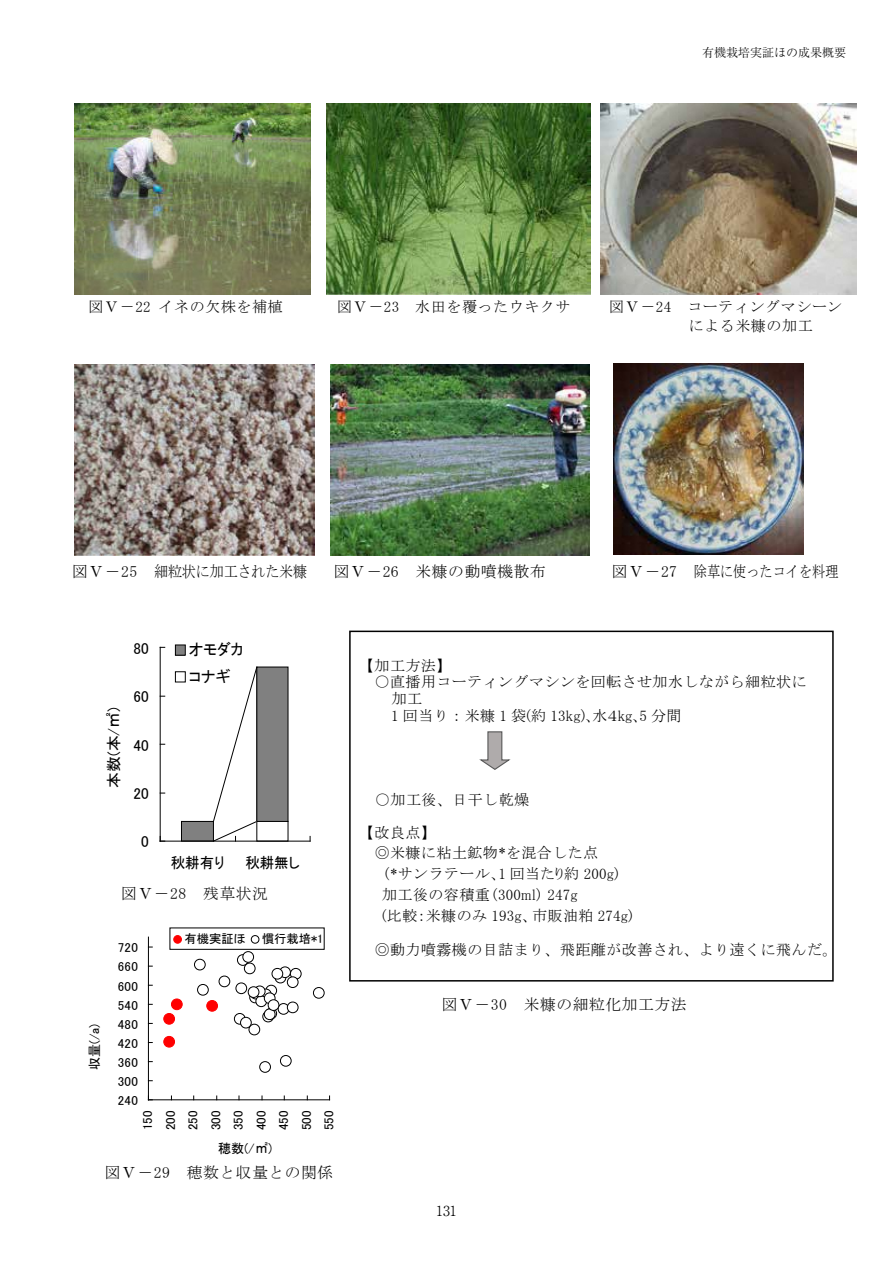
<style>
.page{position:relative;width:893px;height:1263px;background:#fff}
.page>*{position:absolute;margin:0;border:0;box-sizing:border-box;transform-origin:0 0}
.t1{font:15.75px "MS Mincho";letter-spacing:.035em;color:#000}
.t2{font:15.75px "MS Mincho";letter-spacing:-.005em;color:#000}
.t3{font:15.75px "MS Mincho";letter-spacing:.005em;color:#000}
.t4{font:15.75px/26.8px "MS P Gothic";color:#000}
.t5{font:15.15px "MS P Gothic";color:#000;scale:1.04 1}
.t6{font:15px/18.3px "MS Mincho";letter-spacing:.03em;color:#000}
.t7{font:15px "MS P Mincho";letter-spacing:.015em;color:#000}
.t8{font:15px "MS P Gothic";color:#000}
.t9{font:300 13.8px "Ryumin Pro";color:#000}
.t10{font:13.05px/22.6px "MS P Gothic";letter-spacing:.03em;color:#000;text-align:justify}
.t11{font:12.15px "MS P Gothic";color:#000}
.t12{font:300 12px "Ryumin Pro";color:#000}
.s1{color:#fff}
.s2{font-family:"MS Mincho"}
.s3{font-family:"Times New Roman"}
.s4{font-family:"MS P Mincho"}
</style>
<div class="page">
<img style="left:74px;top:364px;width:241px;height:192px">
<img style="left:331px;top:364px;width:258px;height:192px">
<img style="left:601px;top:104px;width:255px;height:191px">
<img style="left:75px;top:103px;width:235px;height:192px">
<img style="left:613px;top:364px;width:191px;height:191px">
<img style="left:327px;top:103px;width:263px;height:192px">
<div style="left:181px;top:821px;width:32px;height:20px;background:#808080"></div>
<div style="left:181px;top:821px;width:33px;height:20px;border:1px solid #000"></div>
<div style="left:257px;top:667px;width:31px;height:154px;background:#808080"></div>
<hr style="left:160px;top:647px;width:1px;height:194px;background:#000">
<hr style="left:160px;top:841px;width:150px;height:1px;background:#000">
<svg style="left:160px;top:836px;width:5px;height:6px"></svg>
<svg style="left:213px;top:666px;width:45px;height:176px"></svg>
<div style="left:170px;top:635px;width:76px;height:55px;background:#fff"></div>
<div style="left:175px;top:645px;width:10px;height:10px;background:#808080"></div>
<div style="left:175px;top:645px;width:11px;height:11px;border:1px solid #000"></div>
<div style="left:175px;top:671px;width:11px;height:11px;border:1px solid #000"></div>
<hr style="left:148px;top:937px;width:1px;height:163px;background:#000">
<hr style="left:148px;top:1099px;width:182px;height:1px;background:#000">
<div style="left:207px;top:1000px;width:10px;height:11px;background:#f00;border-radius:50%"></div>
<div style="left:206px;top:1000px;width:12px;height:11px;border:1px solid #f00;border-radius:50%"></div>
<div style="left:164px;top:1036px;width:11px;height:11px;background:#f00;border-radius:50%"></div>
<div style="left:163px;top:1036px;width:12px;height:11px;border:1px solid #f00;border-radius:50%"></div>
<div style="left:171px;top:999px;width:11px;height:11px;background:#f00;border-radius:50%"></div>
<div style="left:171px;top:998px;width:12px;height:12px;border:1px solid #f00;border-radius:50%"></div>
<div style="left:164px;top:1013px;width:11px;height:11px;background:#f00;border-radius:50%"></div>
<div style="left:163px;top:1013px;width:12px;height:11px;border:1px solid #f00;border-radius:50%"></div>
<div style="left:278px;top:1003px;width:11px;height:12px;border:1px solid #000;border-radius:50%"></div>
<div style="left:237px;top:954px;width:12px;height:12px;border:1px solid #000;border-radius:50%"></div>
<div style="left:287px;top:1002px;width:11px;height:11px;border:1px solid #000;border-radius:50%"></div>
<div style="left:234px;top:1013px;width:12px;height:11px;border:1px solid #000;border-radius:50%"></div>
<div style="left:290px;top:968px;width:12px;height:11px;border:1px solid #000;border-radius:50%"></div>
<div style="left:313px;top:987px;width:12px;height:11px;border:1px solid #000;border-radius:50%"></div>
<div style="left:265px;top:985px;width:12px;height:11px;border:1px solid #000;border-radius:50%"></div>
<div style="left:236px;top:982px;width:11px;height:12px;border:1px solid #000;border-radius:50%"></div>
<div style="left:260px;top:989px;width:12px;height:11px;border:1px solid #000;border-radius:50%"></div>
<div style="left:249px;top:992px;width:12px;height:11px;border:1px solid #000;border-radius:50%"></div>
<div style="left:249px;top:1024px;width:11px;height:11px;border:1px solid #000;border-radius:50%"></div>
<div style="left:250px;top:988px;width:11px;height:11px;background:#1b1b1b;border-radius:50%"></div>
<div style="left:250px;top:988px;width:12px;height:11px;border:1px solid #000;border-radius:50%"></div>
<svg style="left:256px;top:996px;width:11px;height:10px"></svg>
<div style="left:255px;top:995px;width:12px;height:12px;border:1px solid #000;border-radius:50%"></div>
<div style="left:259px;top:1061px;width:12px;height:12px;border:1px solid #000;border-radius:50%"></div>
<div style="left:262px;top:1011px;width:12px;height:11px;border:1px solid #000;border-radius:50%"></div>
<svg style="left:254px;top:986px;width:11px;height:11px"></svg>
<div style="left:254px;top:985px;width:11px;height:12px;border:1px solid #000;border-radius:50%"></div>
<div style="left:265px;top:1008px;width:12px;height:11px;border:1px solid #000;border-radius:50%"></div>
<div style="left:219px;top:976px;width:11px;height:11px;border:1px solid #000;border-radius:50%"></div>
<div style="left:287px;top:977px;width:11px;height:10px;background:#fff;border-radius:50%"></div>
<div style="left:287px;top:976px;width:11px;height:12px;border:1px solid #000;border-radius:50%"></div>
<div style="left:264px;top:1009px;width:11px;height:10px;background:#fff;border-radius:50%"></div>
<div style="left:264px;top:1008px;width:11px;height:12px;border:1px solid #000;border-radius:50%"></div>
<div style="left:280px;top:1055px;width:12px;height:11px;border:1px solid #000;border-radius:50%"></div>
<div style="left:194px;top:959px;width:12px;height:11px;border:1px solid #000;border-radius:50%"></div>
<div style="left:264px;top:993px;width:11px;height:10px;background:#fff;border-radius:50%"></div>
<div style="left:264px;top:992px;width:11px;height:12px;border:1px solid #000;border-radius:50%"></div>
<div style="left:243px;top:951px;width:11px;height:11px;background:#fff;border-radius:50%"></div>
<div style="left:242px;top:951px;width:12px;height:12px;border:1px solid #000;border-radius:50%"></div>
<div style="left:241px;top:1017px;width:10px;height:11px;background:#fff;border-radius:50%"></div>
<div style="left:240px;top:1017px;width:12px;height:11px;border:1px solid #000;border-radius:50%"></div>
<div style="left:275px;top:972px;width:11px;height:11px;border:1px solid #000;border-radius:50%"></div>
<div style="left:268px;top:1000px;width:11px;height:10px;background:#fff;border-radius:50%"></div>
<div style="left:268px;top:999px;width:11px;height:12px;border:1px solid #000;border-radius:50%"></div>
<svg style="left:280px;top:967px;width:10px;height:10px"></svg>
<div style="left:279px;top:966px;width:12px;height:12px;border:1px solid #000;border-radius:50%"></div>
<div style="left:248px;top:987px;width:11px;height:10px;background:#fff;border-radius:50%"></div>
<div style="left:248px;top:986px;width:11px;height:12px;border:1px solid #000;border-radius:50%"></div>
<div style="left:197px;top:984px;width:12px;height:11px;border:1px solid #000;border-radius:50%"></div>
<div style="left:272px;top:968px;width:11px;height:11px;background:#fff;border-radius:50%"></div>
<div style="left:272px;top:968px;width:11px;height:11px;border:1px solid #000;border-radius:50%"></div>
<div style="left:244px;top:963px;width:11px;height:11px;border:1px solid #000;border-radius:50%"></div>
<div style="left:174px;top:935px;width:7px;height:8px;background:#f00;border-radius:50%"></div>
<div style="left:173px;top:935px;width:9px;height:8px;border:1px solid #f00;border-radius:50%"></div>
<div style="left:251px;top:935px;width:8px;height:8px;border:1px solid #000;border-radius:50%"></div>
<div style="left:349px;top:631px;width:485px;height:350px;border:2px solid #000"></div>
<svg style="left:479px;top:731px;width:32px;height:39px"></svg>
<p class="t12" style="left:702px;top:43px;width:145px">有機栽培実証ほの成果概要</p>
<p class="t6" style="left:89px;top:298px;width:196px">図Ⅴ－22 イネの欠株を補植</p>
<p class="t6" style="left:337px;top:298px;width:235px">図Ⅴ－23 水田を覆ったウキクサ</p>
<p class="t6" style="left:689px;top:298px;width:155px;text-indent:-79px">図Ⅴ－24 コーティングマシーンによる米糠の加工</p>
<p class="t2" style="left:72px;top:563px;width:236px">図Ⅴ－25 細粒状に加工された米糠</p>
<p class="t1" style="left:334px;top:563px;width:213px">図Ⅴ－26 米糠の動噴機散布</p>
<p class="t3" style="left:612px;top:563px;width:228px">図Ⅴ－27 除草に使ったコイを料理</p>
<p class="t4" style="left:134px;top:634px;width:17px">80</p>
<p class="t5" style="left:106px;top:787px;width:79px;rotate:-90deg">本数(本/㎡)</p>
<p class="t4" style="left:134px;top:683px;width:17px">60</p>
<p class="t4" style="left:134px;top:731px;width:17px">40</p>
<p class="t4" style="left:134px;top:780px;width:17px">20</p>
<p class="t4" style="left:141px;top:828px;width:9px">0</p>
<p class="t4" style="left:189px;top:636px;width:56px">オモダカコナギ</p>
<p class="t8" style="left:171px;top:855px;width:56px">秋耕有り</p>
<p class="t8" style="left:245px;top:855px;width:56px">秋耕無し</p>
<p class="t1" style="left:121px;top:885px;width:148px">図Ⅴ－28 残草状況</p>
<p class="t10" style="left:83px;top:1070px;width:51px;rotate:-90deg">収量(/a)<span class="s1">.</span></p>
<p class="t10" style="left:118px;top:936px;width:22px">720</p>
<p class="t10" style="left:118px;top:955px;width:22px">660</p>
<p class="t10" style="left:118px;top:974px;width:22px">600</p>
<p class="t10" style="left:118px;top:993px;width:22px">540</p>
<p class="t10" style="left:118px;top:1013px;width:22px">480</p>
<p class="t10" style="left:118px;top:1032px;width:22px">420</p>
<p class="t10" style="left:118px;top:1051px;width:22px">360</p>
<p class="t10" style="left:118px;top:1070px;width:22px">300</p>
<p class="t10" style="left:118px;top:1089px;width:22px">240</p>
<p class="t11" style="left:184px;top:933px;width:63px">有機実証ほ</p>
<p class="t11" style="left:262px;top:933px;width:63px">慣行栽培*1</p>
<p class="t10" style="left:136px;top:1130px;width:21px;rotate:-90deg">150<br>200<br>250<br>300<br>350<br>400<br>450<br>500<br>550</p>
<p class="t10" style="left:218px;top:1137px;width:58px">穂数(/㎡)<span class="s1">.</span></p>
<p class="t1" style="left:105px;top:1165px;width:230px">図Ⅴ－29 穂数と収量との関係</p>
<p class="t6" style="left:359px;top:656px;width:94px">【加工方法】</p>
<p class="t6" style="left:392px;top:674px;width:416px;line-height:16.8px;text-indent:-17px">○直播用コーティングマシンを回転させ加水しながら細粒状に加工</p>
<p class="t7" style="left:391px;top:708px;width:292px">1 <span class="s2">回当り：</span>米糠 1 袋(約 13kg)､<span class="s2">水</span>４kg､5 <span class="s2">分間</span></p>
<p class="t6" style="left:375px;top:790px;width:155px">○加工後、日干し乾燥</p>
<p class="t6" style="left:375px;top:822px;width:225px;line-height:20.1px;text-indent:-16px">【改良点】<br>◎米糠に粘土鉱物<span class="s3">*</span>を混合した点</p>
<p class="t7" style="left:382px;top:866px;width:238px"><span class="s2">(</span><span class="s3">*</span><span class="s2">サンラテール､</span>1 回当たり約 200g)</p>
<p class="t6" style="left:382px;top:885px;width:197px">加工後の容積重(<span class="s4">300ml</span>) <span class="s4">247g</span></p>
<p class="t7" style="left:382px;top:908px;width:252px">(比較：<span class="s2">米糠のみ</span> 193g、<span class="s2">市販油粕</span> 274g)</p>
<p class="t6" style="left:375px;top:941px;width:464px">◎動力噴霧機の目詰まり、飛距離が改善され、より遠くに飛んだ。</p>
<p class="t1" style="left:442px;top:997px;width:246px">図Ⅴ－30 米糠の細粒化加工方法</p>
<p class="t9" style="left:436px;top:1199px;width:22px">131</p>
</div>
